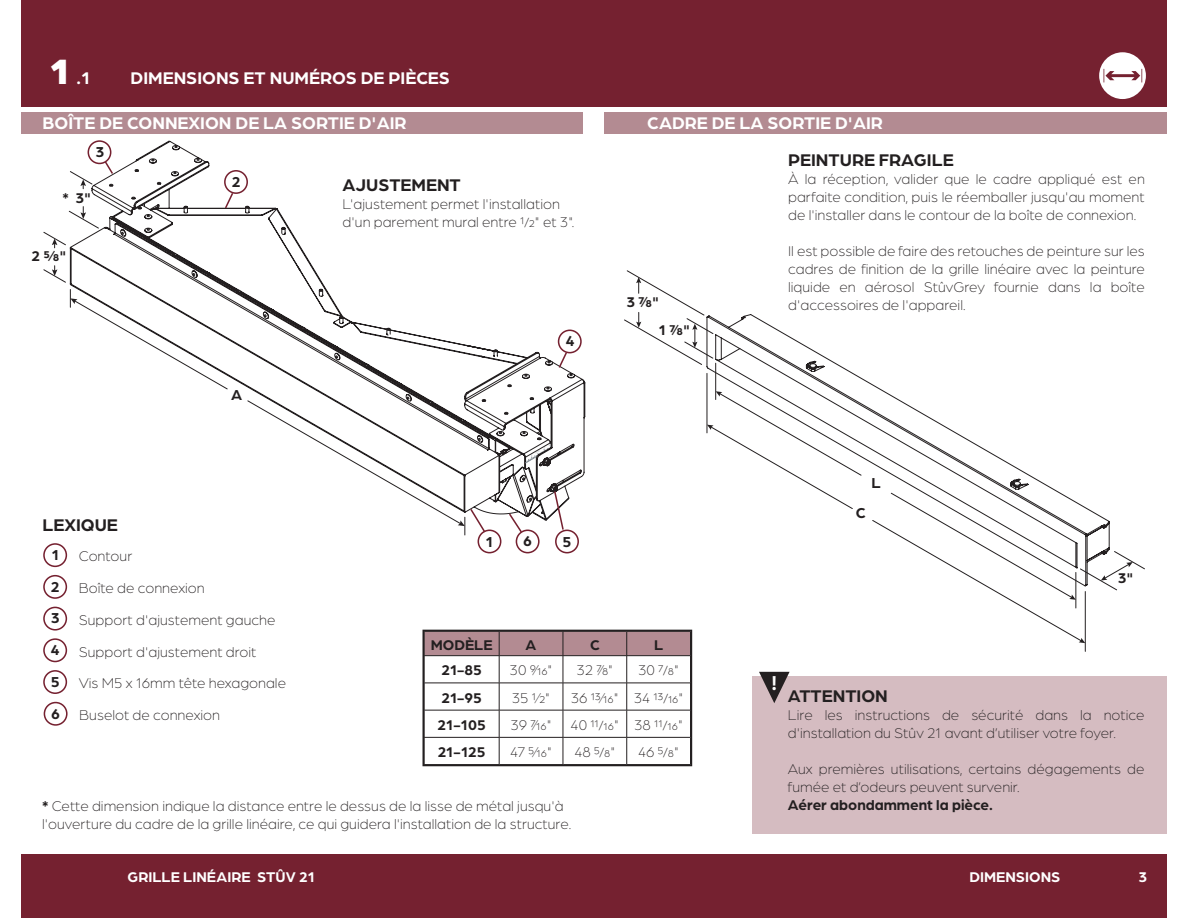
<style>
.page{position:relative;width:1188px;height:918px;background:#fff}
.page>*{position:absolute;margin:0;border:0;box-sizing:border-box;transform-origin:0 0}
.t1{font:900 37.5px "Arboria";color:#fff}
.t2{font:700 21.45px "Arboria";color:#fff}
.t3{font:700 18px "Arboria";color:#fff}
.t4{font:700 18px "Arboria";color:#231f20}
.t5{font:700 15.3px/31.7px "Arboria";color:#231f20;text-align:justify}
.t6{font:300 15px/18px "Arboria";color:#231f20}
.t7{font:700 15px "Arboria";color:#231f20}
.t8{font:700 15px "Arboria";color:#fff}
.s1{font-weight:700}
</style>
<div class="page">
<div style="left:21px;top:854px;width:1146px;height:64px;background:#752130"></div>
<div style="left:21px;top:0;width:1146px;height:106px;background:#752130"></div>
<svg style="left:1099px;top:52px;width:47px;height:47px"></svg>
<div style="left:21px;top:113px;width:562px;height:21px;background:#b38b92"></div>
<div style="left:605px;top:113px;width:562px;height:21px;background:#b38b92"></div>
<svg style="left:707px;top:314px;width:352px;height:178px"></svg>
<hr style="left:715px;top:363px;width:1px;height:37px;background:#231f20">
<hr style="left:707px;top:373px;width:1px;height:60px;background:#231f20">
<hr style="left:1085px;top:592px;width:1px;height:59px;background:#231f20">
<svg style="left:707px;top:391px;width:155px;height:118px"></svg>
<svg style="left:872px;top:492px;width:273px;height:151px"></svg>
<svg style="left:624px;top:270px;width:90px;height:95px"></svg>
<svg style="left:70px;top:141px;width:515px;height:380px"></svg>
<svg style="left:70px;top:290px;width:158px;height:100px"></svg>
<div style="left:478px;top:530px;width:23px;height:23px;border:2px solid #752130;border-radius:50%"></div>
<svg style="left:426px;top:633px;width:263px;height:130px"></svg>
<div style="left:423px;top:630px;width:269px;height:136px;border:2px solid #231f20"></div>
<div style="left:88px;top:140px;width:23px;height:24px;border:2px solid #752130;border-radius:50%"></div>
<svg style="left:43px;top:160px;width:72px;height:123px"></svg>
<div style="left:558px;top:330px;width:24px;height:23px;border:2px solid #752130;border-radius:50%"></div>
<svg style="left:557px;top:351px;width:11px;height:19px"></svg>
<div style="left:224px;top:170px;width:24px;height:24px;border:2px solid #752130;border-radius:50%"></div>
<svg style="left:224px;top:191px;width:11px;height:19px"></svg>
<div style="left:555px;top:530px;width:24px;height:23px;border:2px solid #752130;border-radius:50%"></div>
<svg style="left:553px;top:490px;width:12px;height:41px"></svg>
<div style="left:516px;top:530px;width:24px;height:23px;border:2px solid #752130;border-radius:50%"></div>
<svg style="left:507px;top:512px;width:16px;height:22px"></svg>
<svg style="left:247px;top:400px;width:240px;height:135px"></svg>
<div style="left:43px;top:543px;width:24px;height:24px;border:2px solid #752130;border-radius:50%"></div>
<div style="left:43px;top:575px;width:24px;height:24px;border:2px solid #752130;border-radius:50%"></div>
<div style="left:43px;top:607px;width:24px;height:24px;border:2px solid #752130;border-radius:50%"></div>
<div style="left:43px;top:638px;width:24px;height:24px;border:2px solid #752130;border-radius:50%"></div>
<div style="left:43px;top:670px;width:24px;height:24px;border:2px solid #752130;border-radius:50%"></div>
<div style="left:44px;top:702px;width:24px;height:24px;border:2px solid #752130;border-radius:50%"></div>
<div style="left:753px;top:676px;width:414px;height:157px;background:#d5bcc1"></div>
<svg style="left:759px;top:672px;width:31px;height:31px"></svg>
<svg style="left:525px;top:443px;width:27px;height:20px"></svg>
<h1 class="t1" style="left:49px;top:45px;width:22px">1</h1>
<p class="t3" style="left:77px;top:66px;width:15px">.1</p>
<p class="t3" style="left:131px;top:66px;width:321px">DIMENSIONS ET NUMÉROS DE PIÈCES</p>
<p class="t3" style="left:43px;top:111px;width:366px">BOÎTE DE CONNEXION DE LA SORTIE D'AIR</p>
<p class="t3" style="left:647px;top:111px;width:237px">CADRE DE LA SORTIE D'AIR</p>
<p class="t5" style="left:95px;top:135px;width:10px">3</p>
<p class="t7" style="left:62px;top:187px;width:31px">* 3"</p>
<p class="t7" style="left:32px;top:246px;width:37px">2 5/8"</p>
<p class="t4" style="left:43px;top:513px;width:77px">LEXIQUE</p>
<p class="t5" style="left:232px;top:165px;width:10px">2</p>
<p class="t5" style="left:231px;top:378px;width:13px">A</p>
<p class="t5" style="left:51px;top:538px;width:11px">1<br>2<br>3<br>4<br>5</p>
<p class="t6" style="left:79px;top:540px;width:209px;line-height:31.8px">Contour<br>Boîte de connexion<br>Support d'ajustement gauche<br>Support d'ajustement droit<br>Vis M5 x 16mm tête hexagonale</p>
<p class="t5" style="left:51px;top:697px;width:10px">6</p>
<p class="t6" style="left:79px;top:706px;width:142px">Buselot de connexion</p>
<p class="t4" style="left:343px;top:173px;width:120px">AJUSTEMENT</p>
<p class="t6" style="left:343px;top:195px;width:233px">L'ajustement permet l'installation d'un parement mural entre 1/2" et 3".</p>
<p class="t5" style="left:566px;top:324px;width:11px">4</p>
<p class="t7" style="left:626px;top:291px;width:35px">3 7/8"</p>
<p class="t7" style="left:659px;top:320px;width:34px">1 7/8"</p>
<p class="t5" style="left:485px;top:525px;width:9px">1</p>
<p class="t5" style="left:523px;top:524px;width:10px">6</p>
<p class="t5" style="left:563px;top:526px;width:10px">5</p>
<p class="t7" style="left:431px;top:634px;width:63px">MODÈLE</p>
<p class="t7" style="left:526px;top:634px;width:12px">A</p>
<p class="t7" style="left:590px;top:634px;width:11px">C</p>
<p class="t7" style="left:654px;top:634px;width:11px">L</p>
<p class="t7" style="left:442px;top:660px;width:42px">21-85</p>
<p class="t6" style="left:510px;top:661px;width:44px">30 9/16"</p>
<p class="t6" style="left:576px;top:661px;width:38px">32 7/8"</p>
<p class="t6" style="left:638px;top:661px;width:43px">30 7/8"</p>
<p class="t7" style="left:441px;top:687px;width:42px">21-95</p>
<p class="t6" style="left:512px;top:688px;width:40px">35 1/2"</p>
<p class="t6" style="left:571px;top:688px;width:114px">36 13/16" 34 13/16"</p>
<p class="t7" style="left:438px;top:715px;width:50px">21-105</p>
<p class="t6" style="left:510px;top:715px;width:43px">39 7/16"</p>
<p class="t6" style="left:571px;top:715px;width:114px">40 11/16" 38 11/16"</p>
<p class="t7" style="left:438px;top:742px;width:49px">21-125</p>
<p class="t6" style="left:510px;top:743px;width:44px">47 5/16"</p>
<p class="t6" style="left:574px;top:743px;width:42px">48 5/8"</p>
<p class="t6" style="left:638px;top:743px;width:43px">46 5/8"</p>
<p class="t6" style="left:42px;top:797px;width:531px"><span class="s1">*</span> Cette dimension indique la distance entre le dessus de la lisse de métal jusqu'à l'ouverture du cadre de la grille linéaire, ce qui guidera l'installation de la structure.</p>
<p class="t4" style="left:788px;top:147px;width:167px">PEINTURE FRAGILE</p>
<p class="t6" style="left:788px;top:169px;width:358px;text-align:justify">À la réception, valider que le cadre appliqué est en parfaite condition, puis le réemballer jusqu'au moment de l'installer dans le contour de la boîte de connexion.</p>
<p class="t6" style="left:788px;top:241px;width:358px;text-align:justify">Il est possible de faire des retouches de peinture sur les cadres de finition de la grille linéaire avec la peinture liquide en aérosol StûvGrey fournie dans la boîte d'accessoires de l'appareil.</p>
<p class="t5" style="left:872px;top:466px;width:11px">L</p>
<p class="t5" style="left:856px;top:496px;width:11px">C</p>
<p class="t7" style="left:1118px;top:568px;width:18px">3"</p>
<h2 class="t2" style="left:771px;top:669px;width:7px">!</h2>
<p class="t4" style="left:788px;top:684px;width:102px">ATTENTION</p>
<p class="t6" style="left:788px;top:706px;width:358px">Lire les instructions de sécurité dans la notice d'installation du Stûv 21 avant d’utiliser votre foyer.</p>
<p class="t6" style="left:788px;top:760px;width:358px">Aux premières utilisations, certains dégagements de fumée et d’odeurs peuvent survenir.</p>
<p class="t7" style="left:788px;top:795px;width:207px">Aérer abondamment la pièce.</p>
<p class="t8" style="left:128px;top:866px;width:189px">GRILLE LINÉAIRE STÛV 21</p>
<p class="t8" style="left:969px;top:866px;width:92px">DIMENSIONS</p>
<p class="t8" style="left:1138px;top:866px;width:10px">3</p>
</div>
